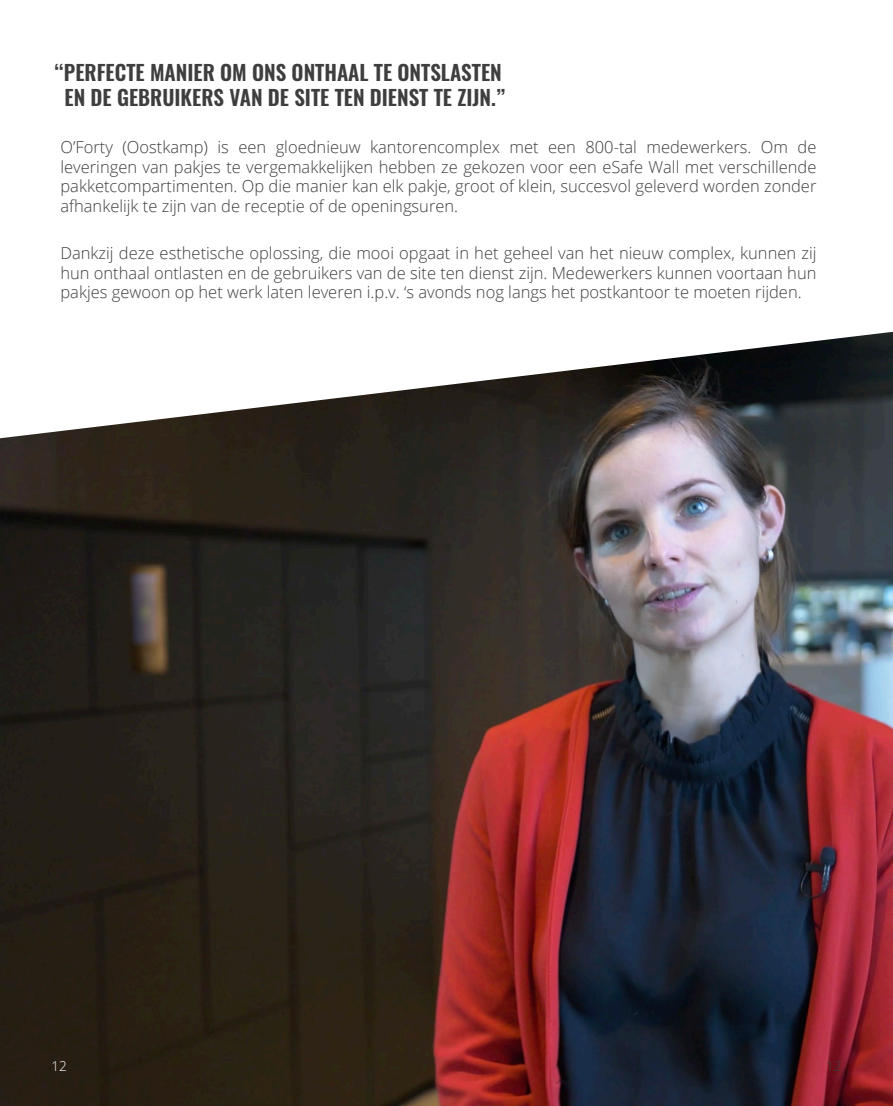
<style>
.page{position:relative;width:893px;height:1106px;background:#fff}
.page>*{position:absolute;margin:0;border:0;box-sizing:border-box;transform-origin:0 0}
.t1{font:600 21px/25.2px "Oswald";color:#3e3e3f;text-align:center}
.t2{font:300 16.5px/19.5px "Open Sans";color:#3e3e3f;text-align:justify}
.t3{font:300 13.5px "Open Sans";color:#3e3e3f}
.t4{font:300 13.5px "Open Sans";color:#fff}
</style>
<div class="page">
<img style="left:0;top:332px;width:893px;height:774px">
<p class="t1" style="left:54px;top:60px;width:453px">“PERFECTE MANIER OM ONS ONTHAAL TE ONTSLASTEN<br>EN DE GEBRUIKERS VAN DE SITE TEN DIENST TE ZIJN.”</p>
<p class="t2" style="left:60px;top:137px;width:757px">O’Forty (Oostkamp) is een gloednieuw kantorencomplex met een 800-tal medewerkers. Om de leveringen van pakjes te vergemakkelijken hebben ze gekozen voor een eSafe Wall met verschillende pakketcompartimenten. Op die manier kan elk pakje, groot of klein, succesvol geleverd worden zonder afhankelijk te zijn van de receptie of de openingsuren.</p>
<p class="t2" style="left:60px;top:243px;width:757px">Dankzij deze esthetische oplossing, die mooi opgaat in het geheel van het nieuw complex, kunnen zij hun onthaal ontlasten en de gebruikers van de site ten dienst zijn. Medewerkers kunnen voortaan hun pakjes gewoon op het werk laten leveren i.p.v. ‘s avonds nog langs het postkantoor te moeten rijden.</p>
<p class="t4" style="left:52px;top:1056px;width:17px">12</p>
<p class="t3" style="left:826px;top:1056px;width:17px">12</p>
</div>
